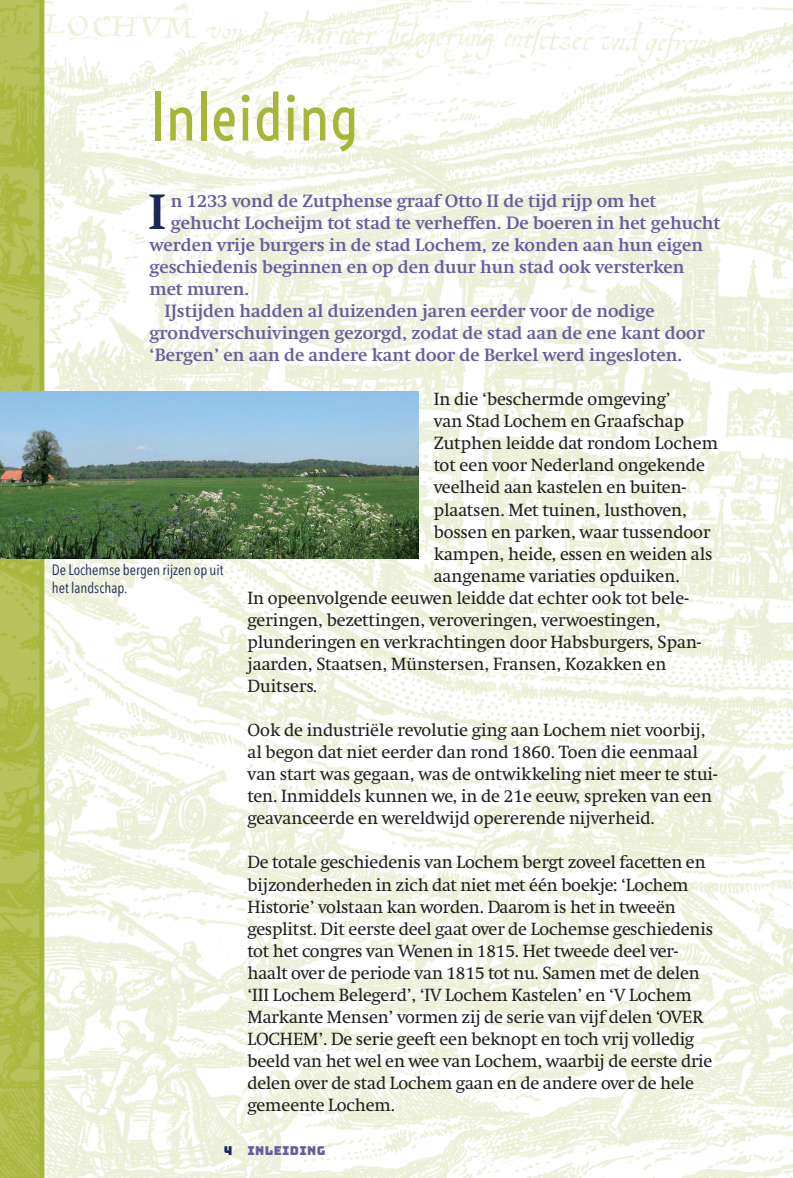
<style>
.page{position:relative;width:793px;height:1178px;background:#fff}
.page>*{position:absolute;margin:0;border:0;box-sizing:border-box;transform-origin:0 0}
._00_HEADING{font:63px "Voltaire";color:#a7b639}
._00_INTRO{font:700 48.65px "Swift 1 OT";color:#1b2556}
._00_BROOD{font:17.5px/22.1px "Swift 1 OT";letter-spacing:-.005em;color:#231f20}
._00_INTRO-2{font:700 17.5px "Swift 1 OT";color:#675d9c}
._00_INSPRING{font:17.5px/22.1px "Swift 1 OT";color:#231f20}
._00_INTRO_ZONDER{font:700 17.5px/22.1px "Swift 1 OT";color:#675d9c}
._00_FOTOBIJSCHRIFT{font:condensed 14.88px/17.8px "Avenir Next LT Pro";color:#1b2556}
.t1{font:12.25px "Bungee";letter-spacing:.03em;color:#675d9c}
.s1{color:#1b2556}
</style>
<div class="page">
<img style="left:0;top:0;width:793px;height:1178px">
<div style="left:39px;top:0;width:5px;height:1178px;background:#a7b639"></div>
<img style="left:0;top:392px;width:419px;height:167px">
<p class="_00_HEADING" style="left:150px;top:78px;width:211px">Inleiding</p>
<p class="_00_INTRO" style="left:149px;top:182px;width:19px">I</p>
<p class="_00_INTRO-2" style="left:171px;top:190px;width:487px">n 1233 vond de Zutphense graaf Otto II de tijd rijp om het</p>
<p class="_00_INTRO-2" style="left:171px;top:212px;width:551px">gehucht Locheijm tot stad te verheffen. De boeren in het gehucht</p>
<p class="_00_INTRO-2" style="left:150px;top:234px;width:555px">werden vrije burgers in de stad Lochem, ze konden aan hun eigen</p>
<p class="_00_INTRO-2" style="left:150px;top:256px;width:536px">geschiedenis beginnen en op den duur hun stad ook versterken</p>
<p class="_00_INTRO-2" style="left:150px;top:278px;width:101px">met muren.</p>
<p class="_00_INTRO_ZONDER" style="left:150px;top:300px;width:556px;text-indent:15px">IJstijden hadden al duizenden jaren eerder voor de nodige grondverschuivingen gezorgd, zodat de stad aan de ene kant door ‘Bergen’ en aan de andere kant door de Berkel werd ingesloten.</p>
<p class="_00_FOTOBIJSCHRIFT" style="left:52px;top:561px;width:173px">De Lochemse bergen rijzen op uit het landschap.</p>
<p class="_00_BROOD" style="left:434px;top:388px;width:286px">In die ‘beschermde omgeving’<br>van Stad Lochem en Graafschap<br>Zutphen leidde dat rondom Lochem tot een voor Nederland ongekende veelheid aan kastelen en buiten&shy;plaatsen. Met tuinen, lusthoven, bossen en parken, waar tussendoor kampen, heide, essen en weiden als aangename variaties opduiken.</p>
<p class="_00_INSPRING" style="left:247px;top:586px;width:455px">In opeenvolgende eeuwen leidde dat echter ook tot bele&shy;geringen, bezettingen, veroveringen, verwoestingen, plunderingen en verkrachtingen door Habsburgers, Span&shy;jaarden, Staatsen, Münstersen, Fransen, Kozakken en Duitsers.</p>
<p class="_00_BROOD" style="left:247px;top:719px;width:471px">Ook de industriële revolutie ging aan Lochem niet voorbij, al begon dat niet eerder dan rond 1860. Toen die eenmaal van start was gegaan, was de ontwikkeling niet meer te stui&shy;ten. Inmiddels kunnen we, in de 21e eeuw, spreken van een geavanceerde en wereldwijd opererende nijverheid.</p>
<p class="_00_BROOD" style="left:247px;top:851px;width:467px">De totale geschiedenis van Lochem bergt zoveel facetten en bijzonderheden in zich dat niet met één boekje: ‘Lochem Historie’ volstaan kan worden. Daarom is het in tweeën gesplitst. Dit eerste deel gaat over de Lochemse geschiedenis tot het congres van Wenen in 1815. Het tweede deel ver&shy;haalt over de periode van 1815 tot nu. Samen met de delen ‘III Lochem Belegerd’, ‘IV Lochem Kastelen’ en ‘V Lochem Markante Mensen’ vormen zij de serie van vijf delen ‘OVER LOCHEM’. De serie geeft een beknopt en toch vrij volledig beeld van het wel en wee van Lochem, waarbij de eerste drie delen over de stad Lochem gaan en de andere over de hele gemeente Lochem.</p>
<p class="t1" style="left:224px;top:1143px;width:103px"><span class="s1">4</span> INLEIDING</p>
</div>
